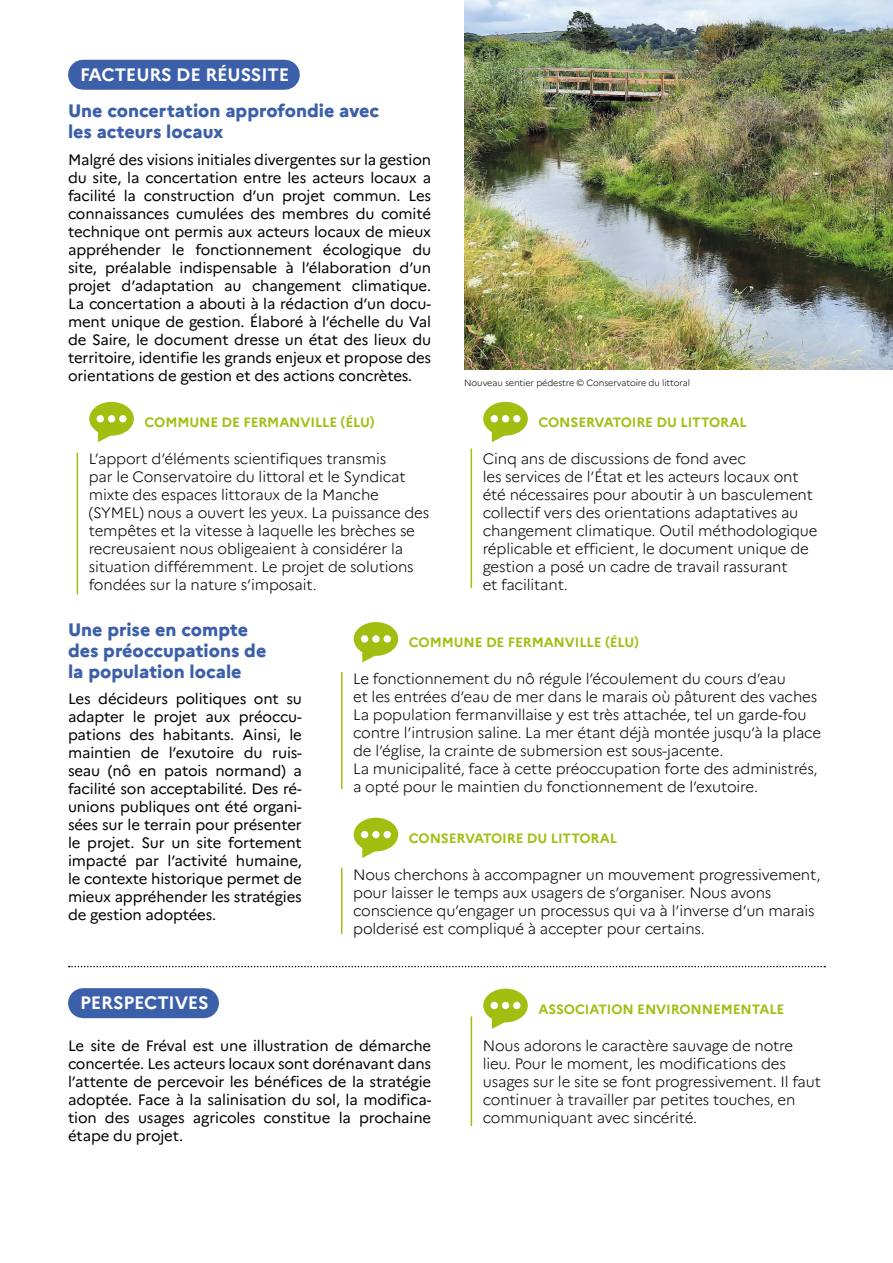
<style>
.page{position:relative;width:893px;height:1263px;background:#fff}
.page>*{position:absolute;margin:0;border:0;box-sizing:border-box;transform-origin:0 0}
.t1{font:800 18px/21px "Marianne";color:#3b5fa9}
.t2{font:700 18px "Marianne";letter-spacing:-.01em;color:#fff}
.t3{font:300 15px/18px "Marianne";letter-spacing:-.01em;color:#000}
.t4{font:15px/18px "Marianne";letter-spacing:-.01em;color:#000;text-align:justify}
.t5{font:700 13.5px "Marianne";letter-spacing:-.01em;color:#a2be11}
.t6{font:300 9px "Marianne";letter-spacing:-.01em;color:#000}
</style>
<div class="page">
<svg style="left:69px;top:966px;width:756px;height:1px"></svg>
<div style="left:83px;top:60px;width:202px;height:30px;background:#3b5fa9"></div>
<div style="left:83px;top:988px;width:121px;height:30px;background:#3b5fa9"></div>
<svg style="left:89px;top:402px;width:45px;height:40px"></svg>
<div style="left:97px;top:415px;width:7px;height:7px;background:#fff;border-radius:50%"></div>
<div style="left:108px;top:415px;width:7px;height:7px;background:#fff;border-radius:50%"></div>
<div style="left:119px;top:415px;width:8px;height:7px;background:#fff;border-radius:50%"></div>
<svg style="left:354px;top:622px;width:44px;height:40px"></svg>
<div style="left:361px;top:635px;width:7px;height:8px;background:#fff;border-radius:50%"></div>
<div style="left:372px;top:635px;width:8px;height:8px;background:#fff;border-radius:50%"></div>
<div style="left:383px;top:635px;width:8px;height:8px;background:#fff;border-radius:50%"></div>
<svg style="left:483px;top:988px;width:45px;height:41px"></svg>
<div style="left:491px;top:1002px;width:7px;height:7px;background:#fff;border-radius:50%"></div>
<div style="left:502px;top:1002px;width:7px;height:7px;background:#fff;border-radius:50%"></div>
<div style="left:513px;top:1002px;width:7px;height:7px;background:#fff;border-radius:50%"></div>
<hr style="left:77px;top:453px;width:1px;height:141px;background:#a2be11">
<svg style="left:483px;top:402px;width:45px;height:40px"></svg>
<div style="left:491px;top:415px;width:7px;height:7px;background:#fff;border-radius:50%"></div>
<div style="left:502px;top:415px;width:7px;height:7px;background:#fff;border-radius:50%"></div>
<div style="left:513px;top:415px;width:7px;height:7px;background:#fff;border-radius:50%"></div>
<hr style="left:471px;top:448px;width:1px;height:140px;background:#a2be11">
<hr style="left:341px;top:672px;width:1px;height:117px;background:#a2be11">
<svg style="left:354px;top:818px;width:44px;height:40px"></svg>
<div style="left:361px;top:831px;width:7px;height:7px;background:#fff;border-radius:50%"></div>
<div style="left:372px;top:831px;width:8px;height:7px;background:#fff;border-radius:50%"></div>
<div style="left:383px;top:831px;width:8px;height:7px;background:#fff;border-radius:50%"></div>
<hr style="left:341px;top:868px;width:1px;height:66px;background:#a2be11">
<hr style="left:471px;top:1016px;width:1px;height:110px;background:#a2be11">
<img style="left:464px;top:0;width:429px;height:370px">
<p class="t2" style="left:80px;top:64px;width:211px">FACTEURS DE RÉUSSITE</p>
<p class="t1" style="left:68px;top:100px;width:313px">Une concertation approfondie avec les acteurs locaux</p>
<p class="t4" style="left:68px;top:150px;width:365px">Malgré des visions initiales divergentes sur la gestion du site, la concertation entre les acteurs locaux a facilité la construction d’un projet commun. Les connaissances cumulées des membres du comité technique ont permis aux acteurs locaux de mieux appréhender le fonctionnement écologique du site, préalable indispensable à l’élaboration d’un projet d’adaptation au changement climatique.<br>La concertation a abouti à la rédaction d’un docu&shy;ment unique de gestion. Élaboré à l’échelle du Val de Saire, le document dresse un état des lieux du territoire, identifie les grands enjeux et propose des orientations de gestion et des actions concrètes.</p>
<p class="t5" style="left:144px;top:414px;width:232px">COMMUNE DE FERMANVILLE (ÉLU)</p>
<p class="t3" style="left:89px;top:450px;width:342px">L’apport d’éléments scientifiques transmis<br>par le Conservatoire du littoral et le Syndicat mixte des espaces littoraux de la Manche (SYMEL) nous a ouvert les yeux. La puissance des tempêtes et la vitesse à laquelle les brèches se recreusaient nous obligeaient à considérer la situation différemment. Le projet de solutions fondées sur la nature s’imposait.</p>
<p class="t6" style="left:464px;top:377px;width:227px">Nouveau sentier pédestre © Conservatoire du littoral</p>
<p class="t5" style="left:538px;top:414px;width:210px">CONSERVATOIRE DU LITTORAL</p>
<p class="t3" style="left:483px;top:450px;width:336px">Cinq ans de discussions de fond avec<br>les services de l’État et les acteurs locaux ont été nécessaires pour aboutir à un basculement collectif vers des orientations adaptatives au changement climatique. Outil méthodologique réplicable et efficient, le document unique de gestion a posé un cadre de travail rassurant<br>et facilitant.</p>
<p class="t1" style="left:68px;top:619px;width:200px">Une prise en compte des préoccupations de la population locale</p>
<p class="t4" style="left:68px;top:690px;width:235px">Les décideurs politiques ont su adapter le projet aux préoccu&shy;pations des habitants. Ainsi, le maintien de l’exutoire du ruis&shy;seau (nô en patois normand) a facilité son acceptabilité. Des ré&shy;unions publiques ont été organi&shy;sées sur le terrain pour présenter le projet. Sur un site fortement impacté par l’activité humaine, le contexte historique permet de mieux appréhender les stratégies de gestion adoptées.</p>
<p class="t5" style="left:409px;top:634px;width:232px">COMMUNE DE FERMANVILLE (ÉLU)</p>
<p class="t3" style="left:353px;top:670px;width:469px">Le fonctionnement du nô régule l’écoulement du cours d’eau<br>et les entrées d’eau de mer dans le marais où pâturent des vaches La population fermanvillaise y est très attachée, tel un garde-fou contre l’intrusion saline. La mer étant déjà montée jusqu’à la place de l’église, la crainte de submersion est sous-jacente.<br>La municipalité, face à cette préoccupation forte des administrés, a opté pour le maintien du fonctionnement de l’exutoire.</p>
<p class="t5" style="left:409px;top:830px;width:210px">CONSERVATOIRE DU LITTORAL</p>
<p class="t3" style="left:353px;top:865px;width:469px">Nous cherchons à accompagner un mouvement progressivement, pour laisser le temps aux usagers de s’organiser. Nous avons conscience qu’engager un processus qui va à l’inverse d’un marais polderisé est compliqué à accepter pour certains.</p>
<p class="t2" style="left:80px;top:992px;width:130px">PERSPECTIVES</p>
<p class="t4" style="left:68px;top:1036px;width:365px">Le site de Fréval est une illustration de démarche concertée. Les acteurs locaux sont dorénavant dans l’attente de percevoir les bénéfices de la stratégie adoptée. Face à la salinisation du sol, la modifica&shy;tion des usages agricoles constitue la prochaine étape du projet.</p>
<p class="t5" style="left:538px;top:1001px;width:247px">ASSOCIATION ENVIRONNEMENTALE</p>
<p class="t3" style="left:483px;top:1036px;width:340px">Nous adorons le caractère sauvage de notre lieu. Pour le moment, les modifications des usages sur le site se font progressivement. Il faut continuer à travailler par petites touches, en communiquant avec sincérité.</p>
</div>
